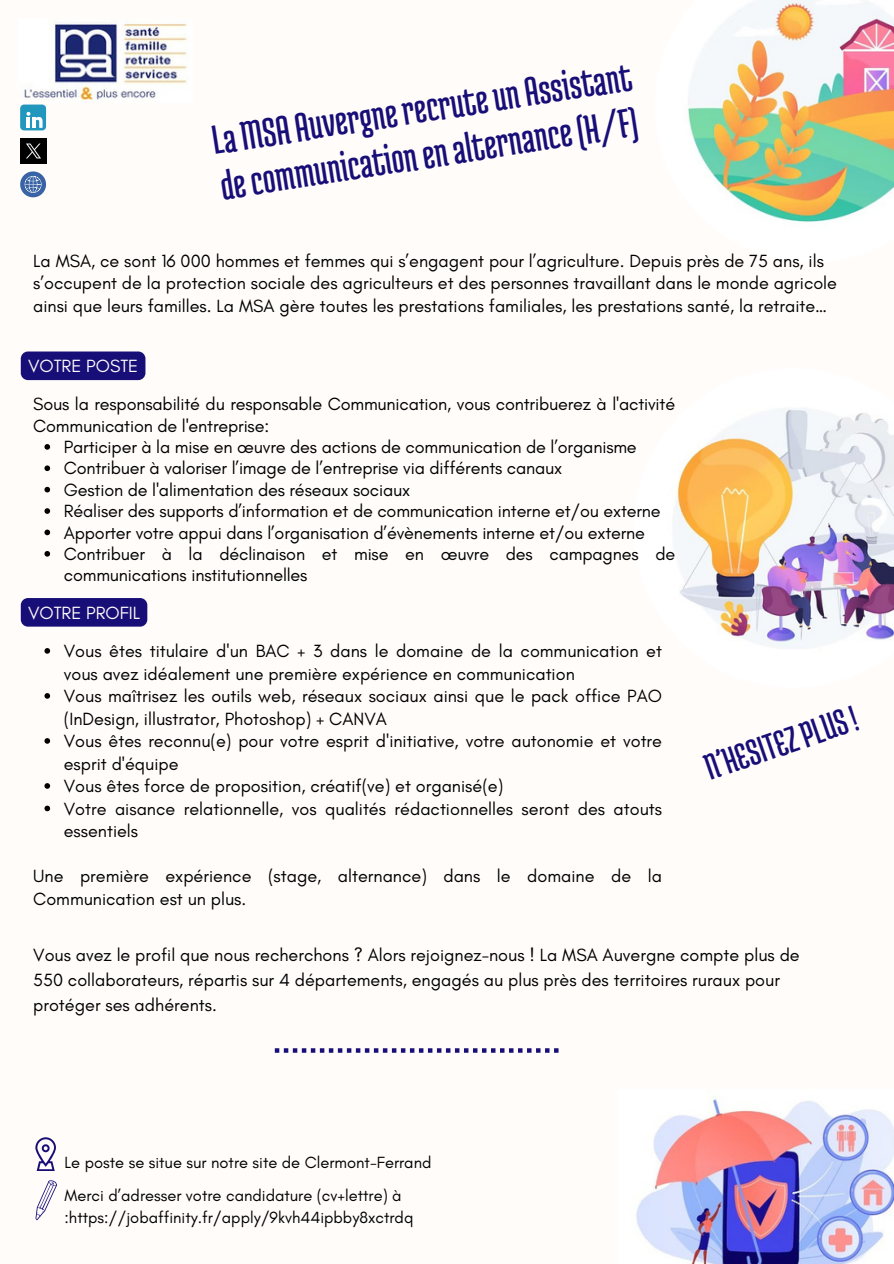
<style>
.page{position:relative;width:894px;height:1264px;background:#fff}
.page>*{position:absolute;margin:0;border:0;box-sizing:border-box;transform-origin:0 0}
.t1{font:43.2px/46px "Medula One";color:#180e78}
.t2{font:39px "Medula One";color:#180e78}
.t3{font:18px/22.5px "Glacial Indifference";color:#000}
.t4{font:18px "Glacial Indifference";color:#fffcfa}
.t5{font:16.5px/22.5px "Glacial Indifference";color:#000}
</style>
<div class="page">
<div style="left:0;top:0;width:893px;height:1263px;background:#fffcfa"></div>
<img style="left:688px;top:0;width:205px;height:223px">
<img style="left:675px;top:408px;width:218px;height:241px">
<img style="left:24px;top:20px;width:163px;height:81px">
<svg style="left:35px;top:1137px;width:21px;height:34px"></svg>
<svg style="left:36px;top:1180px;width:21px;height:40px"></svg>
<svg style="left:275px;top:1048px;width:283px;height:4px"></svg>
<img style="left:636px;top:1099px;width:257px;height:164px">
<div style="left:20px;top:105px;width:26px;height:25px;background:#2197bd;border-radius:4px"></div>
<svg style="left:27px;top:112px;width:16px;height:16px"></svg>
<img style="left:20px;top:138px;width:26px;height:26px">
<svg style="left:20px;top:171px;width:26px;height:26px"></svg>
<svg style="left:44px;top:444px;width:6px;height:5px"></svg>
<svg style="left:44px;top:465px;width:6px;height:6px"></svg>
<svg style="left:44px;top:487px;width:6px;height:5px"></svg>
<svg style="left:44px;top:508px;width:6px;height:6px"></svg>
<svg style="left:44px;top:529px;width:6px;height:6px"></svg>
<svg style="left:44px;top:551px;width:6px;height:5px"></svg>
<svg style="left:44px;top:648px;width:6px;height:5px"></svg>
<svg style="left:44px;top:693px;width:6px;height:5px"></svg>
<svg style="left:44px;top:738px;width:6px;height:5px"></svg>
<svg style="left:44px;top:783px;width:6px;height:5px"></svg>
<svg style="left:44px;top:805px;width:6px;height:6px"></svg>
<div style="left:21px;top:351px;width:124px;height:29px;background:#180e78;border-radius:7px"></div>
<div style="left:21px;top:598px;width:126px;height:28px;background:#180e78;border-radius:7px"></div>
<p class="t1" style="left:209px;top:118px;width:425px;rotate:-9deg">LaMSAAuvergnerecruteunAssistant decommunicationenalternance(H/F)</p>
<h3 class="t3" style="left:33px;top:249px;width:805px">La MSA, ce sont 16 000 hommes et femmes qui s’engagent pour l’agriculture. Depuis près de 75 ans, ils s’occupent de la protection sociale des agriculteurs et des personnes travaillant dans le monde agricole ainsi que leurs familles. La MSA gère toutes les prestations familiales, les prestations santé, la retraite…</h3>
<p class="t4" style="left:28px;top:355px;width:112px">VOTRE POSTE</p>
<p class="t3" style="left:33px;top:393px;width:643px;line-height:21.3px">Sous la responsabilité du responsable Communication, vous contribuerez à l'activité<br>Communication de l'entreprise:</p>
<p class="t3" style="left:64px;top:435px;width:574px">Participer à la mise en œuvre des actions de communication de l’organisme</p>
<p class="t3" style="left:64px;top:457px;width:500px">Contribuer à valoriser l’image de l’entreprise via différents canaux</p>
<p class="t3" style="left:64px;top:478px;width:348px">Gestion de l'alimentation des réseaux sociaux</p>
<p class="t3" style="left:64px;top:499px;width:598px">Réaliser des supports d’information et de communication interne et/ou externe</p>
<p class="t3" style="left:64px;top:521px;width:582px">Apporter votre appui dans l’organisation d’évènements interne et/ou externe</p>
<p class="t3" style="left:64px;top:543px;width:612px;line-height:21.3px">Contribuer à la déclinaison et mise en œuvre des campagnes de communications institutionnelles</p>
<h1 class="t4" style="left:28px;top:601px;width:114px">VOTRE PROFIL</h1>
<p class="t3" style="left:64px;top:639px;width:599px">Vous êtes titulaire d'un BAC + 3 dans le domaine de la communication et vous avez idéalement une première expérience en communication</p>
<h3 class="t3" style="left:64px;top:684px;width:599px">Vous maîtrisez les outils web, réseaux sociaux ainsi que le pack office PAO (InDesign, illustrator, Photoshop) + CANVA</h3>
<p class="t3" style="left:64px;top:729px;width:599px">Vous êtes reconnu(e) pour votre esprit d'initiative, votre autonomie et votre esprit d'équipe</p>
<p class="t3" style="left:64px;top:774px;width:441px">Vous êtes force de proposition, créatif(ve) et organisé(e)</p>
<p class="t3" style="left:64px;top:797px;width:599px">Votre aisance relationnelle, vos qualités rédactionnelles seront des atouts essentiels</p>
<p class="t3" style="left:33px;top:864px;width:630px">Une première expérience (stage, alternance) dans le domaine de la<br>Communication est un plus.</p>
<p class="t2" style="left:699px;top:749px;width:160px;rotate:-19deg">N’HESITEZPLUS!</p>
<p class="t3" style="left:33px;top:942px;width:767px;line-height:24.8px">Vous avez le profil que nous recherchons ? Alors rejoignez-nous ! La MSA Auvergne compte plus de<br>550 collaborateurs, répartis sur 4 départements, engagés au plus près des territoires ruraux pour protéger ses adhérents.</p>
<p class="t5" style="left:64px;top:1150px;width:368px">Le poste se situe sur notre site de Clermont-Ferrand</p>
<p class="t5" style="left:64px;top:1183px;width:350px">Merci d’adresser votre candidature (cv+lettre) à :https://jobaffinity.fr/apply/9kvh44ipbby8xctrdq</p>
</div>
